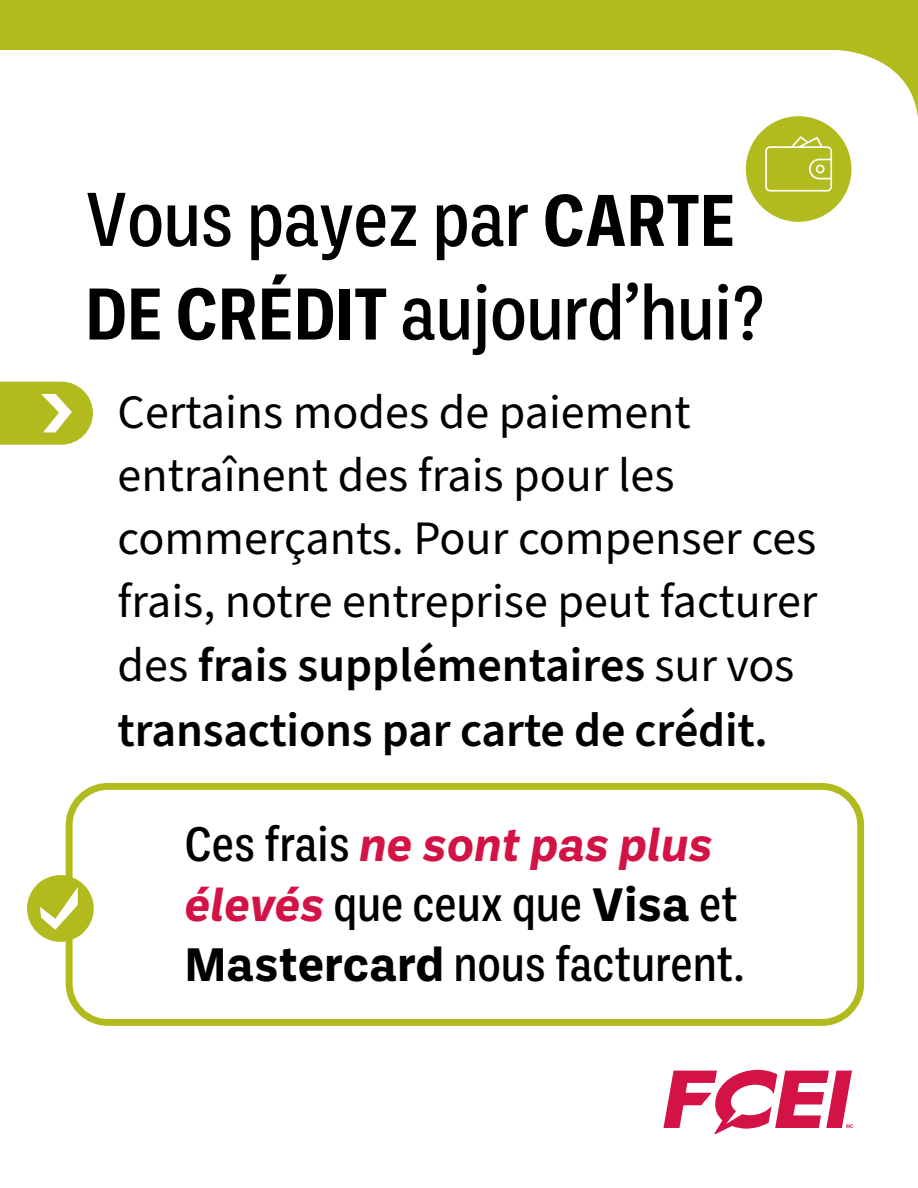
<style>
.page{position:relative;width:918px;height:1188px;background:#fff}
.page>*{position:absolute;margin:0;border:0;box-sizing:border-box;transform-origin:0 0}
.t1{font:500 78px/93.6px "Ballinger Condensed";color:#000}
.t2{font:500 49.5px/60px "Ballinger Condensed";letter-spacing:.01em;color:#000}
.t3{font:48px/63.6px "Source Sans Pro";color:#000}
.t4{font:italic 700 46.5px "Ballinger";letter-spacing:.01em;color:#d31245}
.s1{font-weight:700;font-size:75px}
.s2{font-weight:600}
.s3{font-family:"Ballinger Condensed";font-weight:500;font-style:normal;font-size:49.5px;color:#000}
.s4{font-family:"Ballinger";font-weight:700;font-style:italic;font-size:46.5px;color:#d31245}
.s5{font-family:"Ballinger";font-weight:700;font-size:48px}
</style>
<div class="page">
<svg style="left:0;top:382px;width:93px;height:63px;background:#bec642"></svg>
<div style="left:66px;top:783px;width:798px;height:243px;border:7px solid #b2bb1e;border-radius:39px"></div>
<div style="left:27px;top:875px;width:67px;height:67px;background:#b2bb1e;border-radius:50%"></div>
<svg style="left:663px;top:1070px;width:190px;height:64px"></svg>
<div style="left:0;top:0;width:918px;height:49px;background:#b2bb1c"></div>
<svg style="left:744px;top:49px;width:174px;height:173px"></svg>
<svg style="left:40px;top:887px;width:38px;height:43px"></svg>
<h1 class="t1" style="left:85px;top:173px;width:680px">Vous payez par <span class="s1">CARTE<br>DE CRÉDIT</span> aujourd’hui?</h1>
<p class="t3" style="left:118px;top:382px;width:701px">Certains modes de paiement entraînent des frais pour les commerçants. Pour compenser ces frais, notre entreprise peut facturer des <span class="s2">frais supplémentaires</span> sur vos <span class="s2">transactions par carte de crédit.</span></p>
<p class="t4" style="left:185px;top:813px;width:529px"><span class="s3">Ces frais</span> ne sont pas plus</p>
<p class="t2" style="left:185px;top:875px;width:562px"><span class="s4">élevés</span> que ceux que <span class="s5">Visa</span> et<br><span class="s5">Mastercard</span> nous facturent.</p>
</div>
